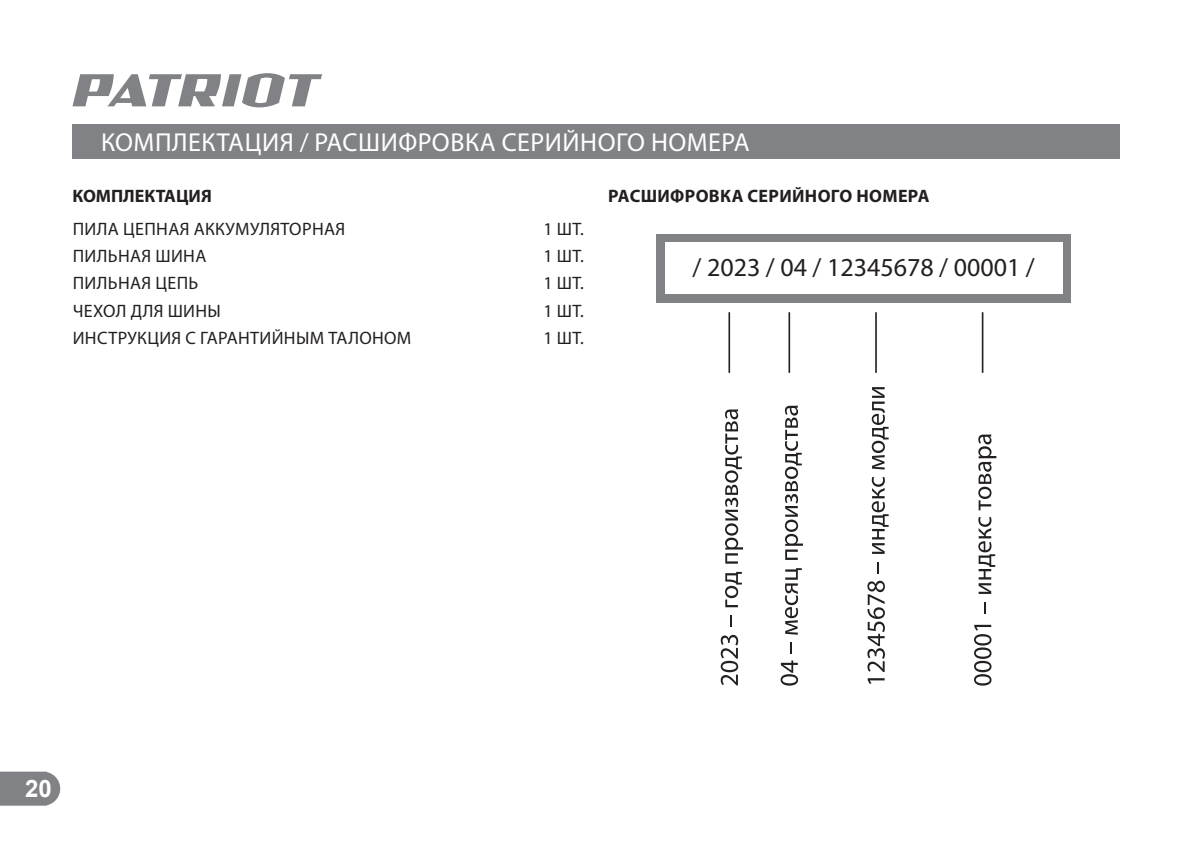
<style>
.page{position:relative;width:1190px;height:842px;background:#fff}
.page>*{position:absolute;margin:0;border:0;box-sizing:border-box;transform-origin:0 0}
.t1{font:26px "Myriad Pro";letter-spacing:.02em;color:#fff}
.t2{font:26px "Myriad Pro";color:#231f20}
.t3{font:700 24px "Arial";color:#fff}
.t4{font:18px "Myriad Pro";letter-spacing:.02em;color:#231f20}
.t5{font:700 18px "Myriad Pro";letter-spacing:.02em;color:#231f20}
.t6{font:700 18px "Myriad Pro";color:#231f20}
</style>
<div class="page">
<svg style="left:0;top:771px;width:60px;height:34px;background:#898b8d"></svg>
<svg style="left:72px;top:73px;width:250px;height:34px"></svg>
<div style="left:72px;top:124px;width:1047px;height:34px;background:#808285"></div>
<svg style="left:720px;top:634px;width:18px;height:51px"></svg>
<svg style="left:730px;top:615px;width:2px;height:11px"></svg>
<svg style="left:725px;top:571px;width:17px;height:36px"></svg>
<svg style="left:725px;top:409px;width:18px;height:154px"></svg>
<svg style="left:780px;top:660px;width:18px;height:25px"></svg>
<svg style="left:790px;top:642px;width:2px;height:11px"></svg>
<svg style="left:785px;top:568px;width:16px;height:66px"></svg>
<svg style="left:785px;top:405px;width:18px;height:154px"></svg>
<svg style="left:867px;top:678px;width:17px;height:5px"></svg>
<svg style="left:867px;top:580px;width:18px;height:92px"></svg>
<svg style="left:871px;top:477px;width:17px;height:76px"></svg>
<svg style="left:871px;top:387px;width:17px;height:82px"></svg>
<svg style="left:974px;top:624px;width:17px;height:61px"></svg>
<svg style="left:978px;top:517px;width:17px;height:76px"></svg>
<svg style="left:978px;top:434px;width:18px;height:76px"></svg>
<hr style="left:728px;top:312px;width:2px;height:61px;background:#231f20">
<hr style="left:788px;top:312px;width:2px;height:61px;background:#231f20">
<hr style="left:875px;top:312px;width:1px;height:61px;background:#231f20">
<hr style="left:981px;top:312px;width:2px;height:61px;background:#231f20">
<div style="left:656px;top:234px;width:414px;height:68px;background:#808285"></div>
<div style="left:665px;top:242px;width:397px;height:51px;background:#fff"></div>
<h1 class="t1" style="left:101px;top:130px;width:650px">КОМПЛЕКТАЦИЯ / РАСШИФРОВКА СЕРИЙНОГО НОМЕРА</h1>
<p class="t6" style="left:72px;top:187px;width:141px">КОМПЛЕКТАЦИЯ</p>
<p class="t4" style="left:73px;top:220px;width:274px">ПИЛА ЦЕПНАЯ АККУМУЛЯТОРНАЯ</p>
<p class="t4" style="left:543px;top:220px;width:42px">1 ШТ.</p>
<p class="t4" style="left:73px;top:247px;width:135px">ПИЛЬНАЯ ШИНА</p>
<p class="t4" style="left:543px;top:247px;width:42px">1 ШТ.</p>
<p class="t4" style="left:73px;top:275px;width:127px">ПИЛЬНАЯ ЦЕПЬ</p>
<p class="t4" style="left:543px;top:275px;width:42px">1 ШТ.</p>
<p class="t4" style="left:73px;top:302px;width:150px">ЧЕХОЛ ДЛЯ ШИНЫ</p>
<p class="t4" style="left:543px;top:302px;width:42px">1 ШТ.</p>
<p class="t4" style="left:73px;top:329px;width:340px">ИНСТРУКЦИЯ C ГАРАНТИЙНЫМ ТАЛОНОМ</p>
<p class="t4" style="left:543px;top:329px;width:42px">1 ШТ.</p>
<p class="t5" style="left:608px;top:187px;width:323px">РАСШИФРОВКА СЕРИЙНОГО НОМЕРА</p>
<h1 class="t2" style="left:692px;top:254px;width:344px">/ 2023 / 04 / 12345678 / 00001 /</h1>
<h2 class="t3" style="left:25px;top:774px;width:28px">20</h2>
</div>
